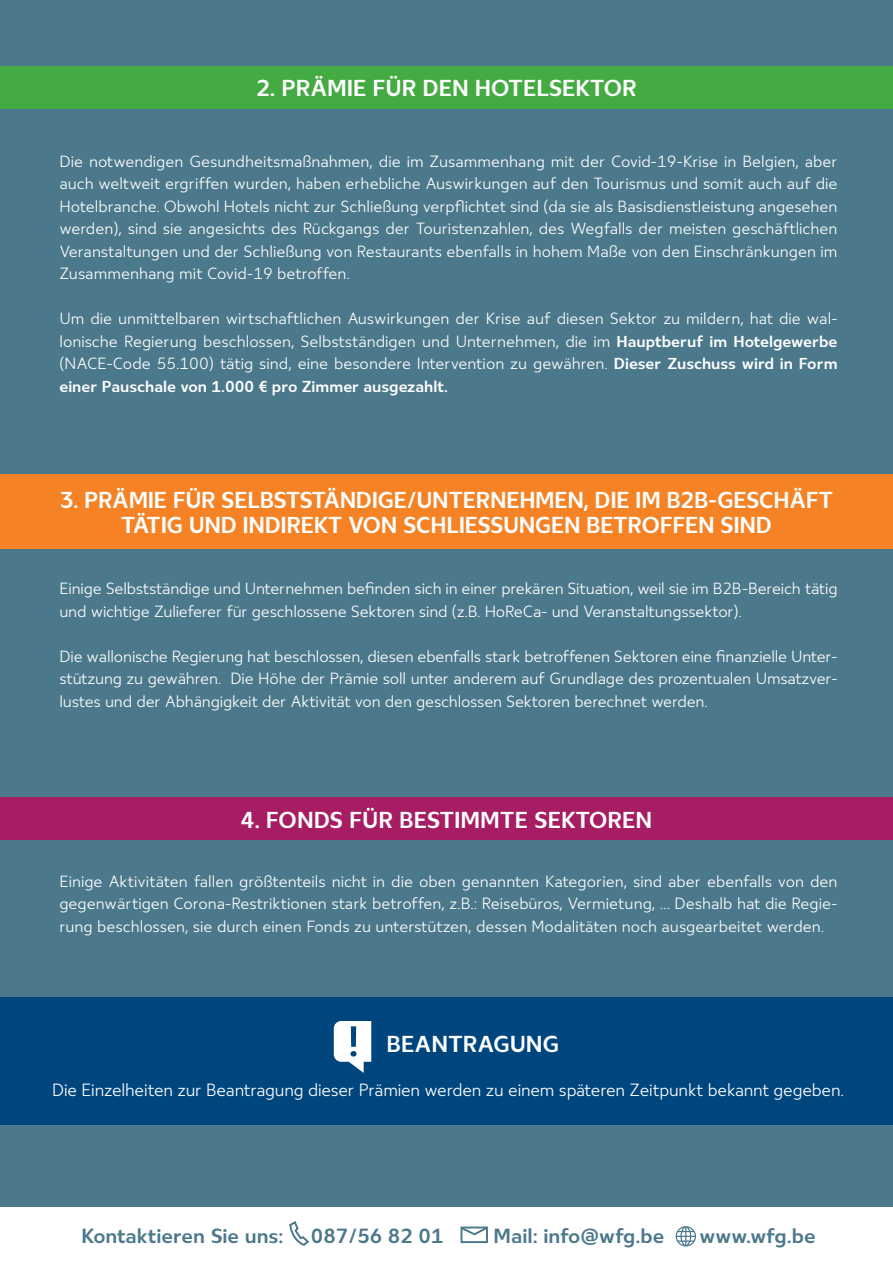
<style>
.page{position:relative;width:893px;height:1263px;background:#4b788b}
.page>*{position:absolute;margin:0;border:0;box-sizing:border-box;transform-origin:0 0}
.t1{font:700 24px/25.3px "Ostbe Sans Office";letter-spacing:-.015em;color:#fff;text-align:center}
.t2{font:700 21.3px "Ostbe Sans Office";color:#4b788b}
.t3{font:18px "Ostbe Sans Office";letter-spacing:-.01em;color:#fff}
.t4{font:16.5px/22.5px "Ostbe Sans Office";letter-spacing:-.01em;color:#fff;text-align:justify}
.s1{font-weight:700}
</style>
<div class="page">
<div style="left:0;top:66px;width:893px;height:42px;background:#44aa42"></div>
<div style="left:0;top:797px;width:893px;height:43px;background:#a71d64"></div>
<div style="left:0;top:474px;width:893px;height:75px;background:#f58224"></div>
<div style="left:0;top:1208px;width:893px;height:55px;background:#fff"></div>
<svg style="left:289px;top:1221px;width:20px;height:25px"></svg>
<div style="left:460px;top:1226px;width:28px;height:17px;border:2px solid #4b788b"></div>
<svg style="left:460px;top:1226px;width:28px;height:10px"></svg>
<svg style="left:676px;top:1226px;width:20px;height:20px"></svg>
<div style="left:0;top:997px;width:893px;height:127px;background:#00467e"></div>
<svg style="left:334px;top:1021px;width:37px;height:52px"></svg>
<h1 class="t1" style="left:256px;top:76px;width:382px">2. PRÄMIE FÜR DEN HOTELSEKTOR</h1>
<p class="t4" style="left:59px;top:151px;width:780px">Die notwendigen Gesundheitsmaßnahmen, die im Zusammenhang mit der Covid-19-Krise in Belgien, aber auch weltweit ergriffen wurden, haben erhebliche Auswirkungen auf den Tourismus und somit auch auf die Hotelbranche. Obwohl Hotels nicht zur Schließung verpflichtet sind (da sie als Basisdienstleistung angesehen werden), sind sie angesichts des Rückgangs der Touristenzahlen, des Wegfalls der meisten geschäftlichen Veranstaltungen und der Schließung von Restaurants ebenfalls in hohem Maße von den Einschränkungen im Zusammenhang mit Covid-19 betroffen.</p>
<p class="t4" style="left:59px;top:308px;width:780px">Um die unmittelbaren wirtschaftlichen Auswirkungen der Krise auf diesen Sektor zu mildern, hat die wal&shy;lonische Regierung beschlossen, Selbstständigen und Unternehmen, die im <span class="s1">Hauptberuf im Hotelgewerbe </span>(NACE-Code 55.100) tätig sind, eine besondere Intervention zu gewähren. <span class="s1">Dieser Zuschuss wird in Form einer Pauschale von 1.000 € pro Zimmer ausgezahlt.</span></p>
<h1 class="t1" style="left:60px;top:488px;width:775px">3. PRÄMIE FÜR SELBSTSTÄNDIGE/UNTERNEHMEN, DIE IM B2B-GESCHÄFT<br>TÄTIG UND INDIREKT VON SCHLIESSUNGEN BETROFFEN SIND</h1>
<p class="t4" style="left:59px;top:578px;width:780px">Einige Selbstständige und Unternehmen befinden sich in einer prekären Situation, weil sie im B2B-Bereich tätig und wichtige Zulieferer für geschlossene Sektoren sind (z.B. HoReCa- und Veranstaltungssektor).</p>
<p class="t4" style="left:59px;top:646px;width:780px">Die wallonische Regierung hat beschlossen, diesen ebenfalls stark betroffenen Sektoren eine finanzielle Unter&shy;stützung zu gewähren. Die Höhe der Prämie soll unter anderem auf Grundlage des prozentualen Umsatzver&shy;lustes und der Abhängigkeit der Aktivität von den geschlossen Sektoren berechnet werden.</p>
<h1 class="t1" style="left:241px;top:808px;width:413px">4. FONDS FÜR BESTIMMTE SEKTOREN</h1>
<p class="t4" style="left:59px;top:871px;width:780px">Einige Aktivitäten fallen größtenteils nicht in die oben genannten Kategorien, sind aber ebenfalls von den gegenwärtigen Corona-Restriktionen stark betroffen, z.B.: Reisebüros, Vermietung, ... Deshalb hat die Regie&shy;rung beschlossen, sie durch einen Fonds zu unterstützen, dessen Modalitäten noch ausgearbeitet werden.</p>
<h1 class="t1" style="left:387px;top:1032px;width:174px">BEANTRAGUNG</h1>
<p class="t3" style="left:52px;top:1080px;width:793px">Die Einzelheiten zur Beantragung dieser Prämien werden zu einem späteren Zeitpunkt bekannt gegeben.</p>
<p class="t2" style="left:81px;top:1224px;width:204px">Kontaktieren Sie uns:</p>
<p class="t2" style="left:311px;top:1224px;width:134px">087/56 82 01</p>
<p class="t2" style="left:494px;top:1224px;width:172px">Mail: info@wfg.be</p>
<p class="t2" style="left:699px;top:1224px;width:118px">www.wfg.be</p>
</div>
